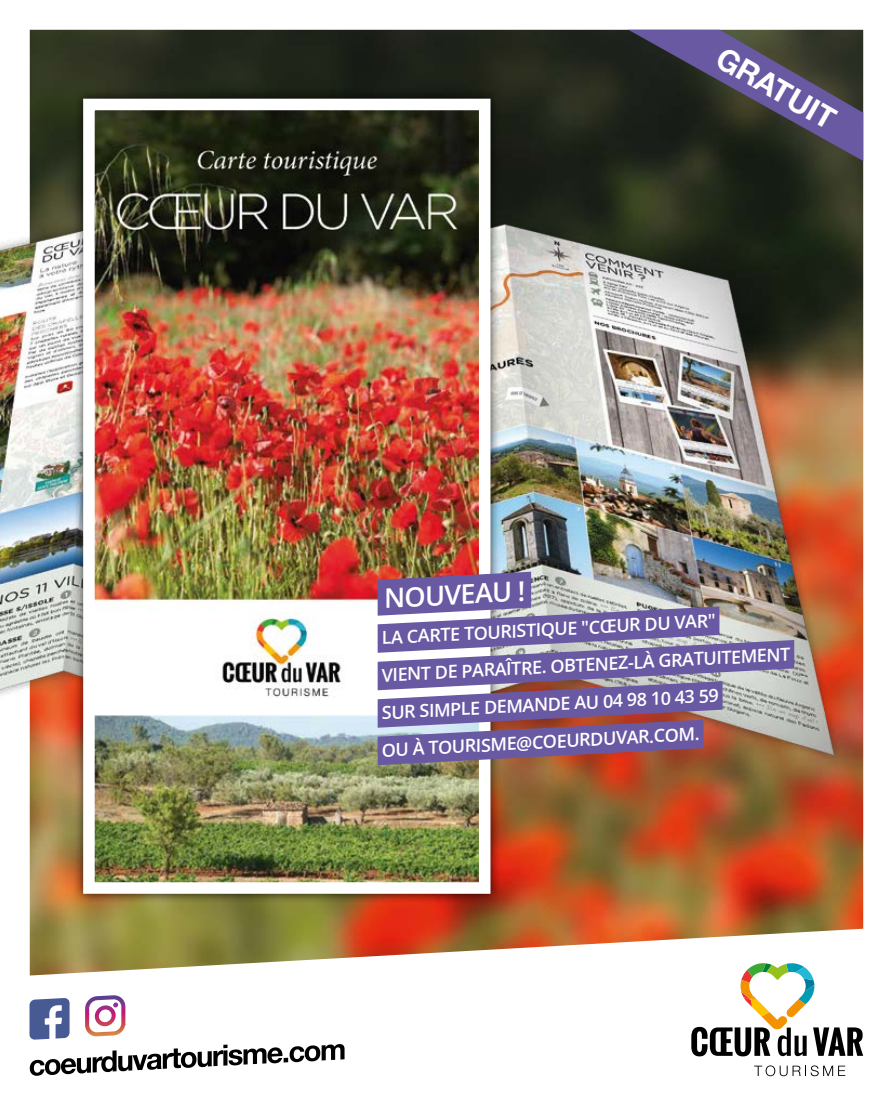
<style>
.page{position:relative;width:893px;height:1106px;background:#fff}
.page>*{position:absolute;margin:0;border:0;box-sizing:border-box;transform-origin:0 0}
.t1{font:700 30.6px "Helvetica Neue";color:#fff}
.t2{font:600 27px "Open Sans";color:#fff}
.t3{font:600 18px/37.3px "Open Sans";color:#fff}
</style>
<div class="page">
<img style="left:30px;top:30px;width:833px;height:945px">
<img style="left:0;top:208px;width:849px;height:558px">
<svg style="left:628px;top:30px;width:235px;height:131px;background:#3c3a47"></svg>
<svg style="left:754px;top:1065px;width:91px;height:11px"></svg>
<svg style="left:691px;top:962px;width:172px;height:94px"></svg>
<div style="left:73px;top:88px;width:428px;height:815px;background:#000;opacity:.75"></div>
<img style="left:77px;top:93px;width:419px;height:806px">
<img style="left:342px;top:552px;width:481px;height:229px">
<svg style="left:30px;top:995px;width:315px;height:81px"></svg>
<h2 class="t2" style="left:382px;top:579px;width:143px;rotate:-3deg">NOUVEAU !</h2>
<h1 class="t1" style="left:731px;top:34px;width:134px;rotate:30deg">GRATUIT</h1>
<p class="t3" style="left:375px;top:619px;width:415px;text-indent:6px;rotate:-3deg">LA CARTE TOURISTIQUE "CŒUR DU VAR"<br>VIENT DE PARAÎTRE. OBTENEZ-LÀ GRATUITEMENT SUR SIMPLE DEMANDE AU 04 98 10 43 59<br>OU À TOURISME@COEURDUVAR.COM.</p>
</div>
